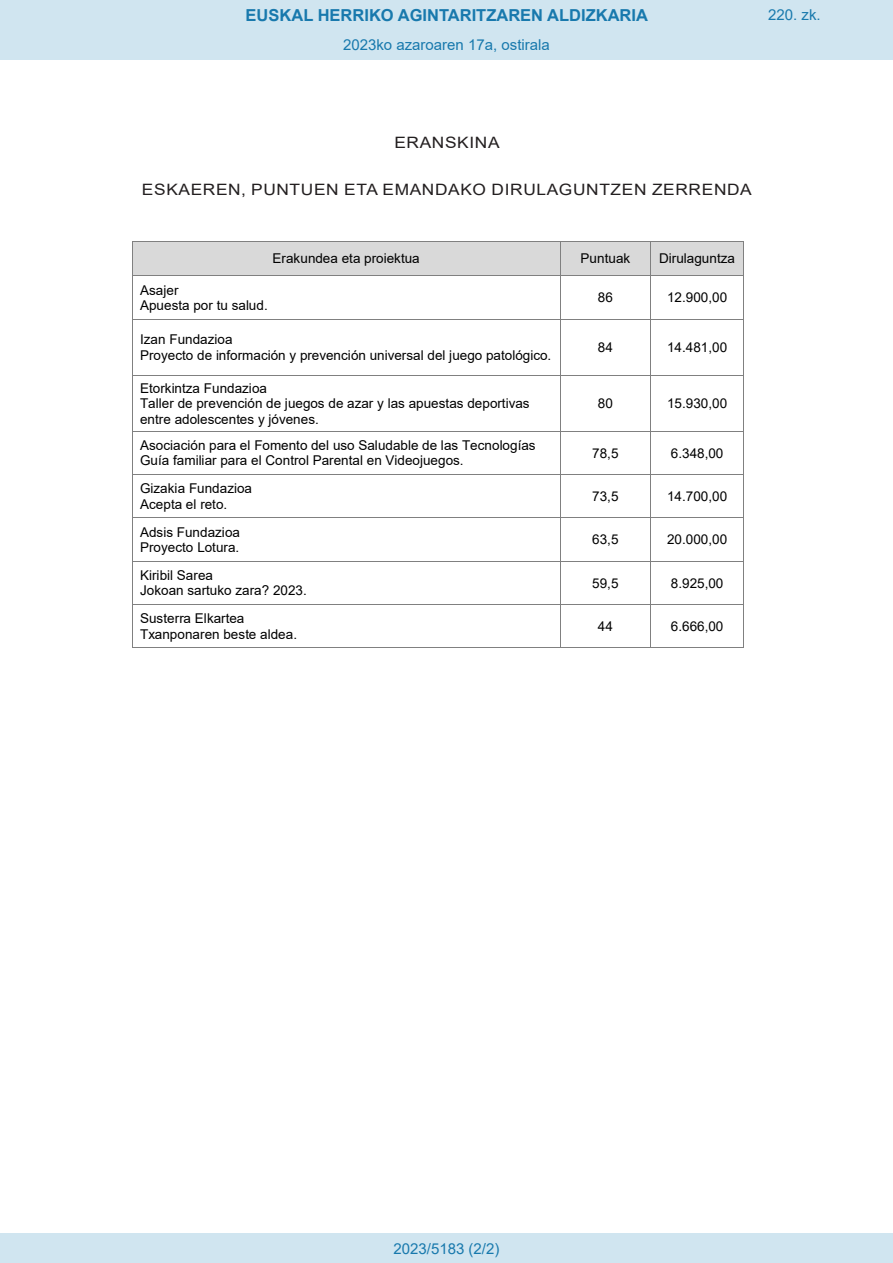
<style>
.page{position:relative;width:893px;height:1263px;background:#fff}
.page>*{position:absolute;margin:0;border:0;box-sizing:border-box;transform-origin:0 0}
.t1{font:700 16.5px "Arial";color:#1879ad}
.BOPVClave{font:15.6px "Arial";letter-spacing:.035em;color:#231f20;scale:1.11 1}
.Paginacion_Centro{font:15px "Arial";color:#1879ad}
.t2{font:13.5px/15.5px "Arial";letter-spacing:.005em;color:#000}
</style>
<div class="page">
<div style="left:0;top:0;width:893px;height:60px;background:#d0e5f0"></div>
<div style="left:0;top:1233px;width:893px;height:30px;background:#d0e5f0"></div>
<div style="left:132px;top:241px;width:428px;height:34px;background:#d9d9d9"></div>
<div style="left:561px;top:241px;width:89px;height:34px;background:#d9d9d9"></div>
<div style="left:651px;top:241px;width:92px;height:34px;background:#d9d9d9"></div>
<hr style="left:133px;top:241px;width:427px;height:1px;background:#808080">
<hr style="left:561px;top:241px;width:89px;height:1px;background:#808080">
<hr style="left:651px;top:241px;width:92px;height:1px;background:#808080">
<hr style="left:132px;top:241px;width:1px;height:34px;background:#808080">
<hr style="left:560px;top:241px;width:1px;height:34px;background:#808080">
<hr style="left:650px;top:241px;width:1px;height:34px;background:#808080">
<hr style="left:743px;top:241px;width:1px;height:34px;background:#808080">
<hr style="left:133px;top:275px;width:427px;height:1px;background:#808080">
<hr style="left:561px;top:275px;width:89px;height:1px;background:#808080">
<hr style="left:651px;top:275px;width:92px;height:1px;background:#808080">
<hr style="left:132px;top:276px;width:1px;height:43px;background:#808080">
<hr style="left:560px;top:276px;width:1px;height:43px;background:#808080">
<hr style="left:650px;top:276px;width:1px;height:43px;background:#808080">
<hr style="left:743px;top:276px;width:1px;height:43px;background:#808080">
<hr style="left:133px;top:319px;width:427px;height:1px;background:#808080">
<hr style="left:561px;top:319px;width:89px;height:1px;background:#808080">
<hr style="left:651px;top:319px;width:92px;height:1px;background:#808080">
<hr style="left:132px;top:320px;width:1px;height:55px;background:#808080">
<hr style="left:560px;top:320px;width:1px;height:55px;background:#808080">
<hr style="left:650px;top:320px;width:1px;height:55px;background:#808080">
<hr style="left:743px;top:320px;width:1px;height:55px;background:#808080">
<hr style="left:133px;top:375px;width:427px;height:1px;background:#808080">
<hr style="left:561px;top:375px;width:89px;height:1px;background:#808080">
<hr style="left:651px;top:375px;width:92px;height:1px;background:#808080">
<hr style="left:132px;top:376px;width:1px;height:55px;background:#808080">
<hr style="left:560px;top:376px;width:1px;height:55px;background:#808080">
<hr style="left:650px;top:376px;width:1px;height:55px;background:#808080">
<hr style="left:743px;top:376px;width:1px;height:55px;background:#808080">
<hr style="left:133px;top:431px;width:427px;height:1px;background:#808080">
<hr style="left:561px;top:431px;width:89px;height:1px;background:#808080">
<hr style="left:651px;top:431px;width:92px;height:1px;background:#808080">
<hr style="left:132px;top:432px;width:1px;height:42px;background:#808080">
<hr style="left:560px;top:432px;width:1px;height:42px;background:#808080">
<hr style="left:650px;top:432px;width:1px;height:42px;background:#808080">
<hr style="left:743px;top:432px;width:1px;height:42px;background:#808080">
<hr style="left:133px;top:474px;width:427px;height:1px;background:#808080">
<hr style="left:561px;top:474px;width:89px;height:1px;background:#808080">
<hr style="left:651px;top:474px;width:92px;height:1px;background:#808080">
<hr style="left:132px;top:475px;width:1px;height:42px;background:#808080">
<hr style="left:560px;top:475px;width:1px;height:42px;background:#808080">
<hr style="left:650px;top:475px;width:1px;height:42px;background:#808080">
<hr style="left:743px;top:475px;width:1px;height:42px;background:#808080">
<hr style="left:133px;top:517px;width:427px;height:1px;background:#808080">
<hr style="left:561px;top:517px;width:89px;height:1px;background:#808080">
<hr style="left:651px;top:517px;width:92px;height:1px;background:#808080">
<hr style="left:132px;top:518px;width:1px;height:43px;background:#808080">
<hr style="left:560px;top:518px;width:1px;height:43px;background:#808080">
<hr style="left:650px;top:518px;width:1px;height:43px;background:#808080">
<hr style="left:743px;top:518px;width:1px;height:43px;background:#808080">
<hr style="left:133px;top:561px;width:427px;height:1px;background:#808080">
<hr style="left:561px;top:561px;width:89px;height:1px;background:#808080">
<hr style="left:651px;top:561px;width:92px;height:1px;background:#808080">
<hr style="left:132px;top:561px;width:1px;height:43px;background:#808080">
<hr style="left:560px;top:561px;width:1px;height:43px;background:#808080">
<hr style="left:650px;top:561px;width:1px;height:43px;background:#808080">
<hr style="left:743px;top:561px;width:1px;height:43px;background:#808080">
<hr style="left:133px;top:604px;width:427px;height:1px;background:#808080">
<hr style="left:561px;top:604px;width:89px;height:1px;background:#808080">
<hr style="left:651px;top:604px;width:92px;height:1px;background:#808080">
<hr style="left:132px;top:605px;width:1px;height:42px;background:#808080">
<hr style="left:133px;top:647px;width:427px;height:1px;background:#808080">
<hr style="left:560px;top:605px;width:1px;height:42px;background:#808080">
<hr style="left:561px;top:647px;width:89px;height:1px;background:#808080">
<hr style="left:650px;top:605px;width:1px;height:42px;background:#808080">
<hr style="left:651px;top:647px;width:92px;height:1px;background:#808080">
<hr style="left:743px;top:605px;width:1px;height:42px;background:#808080">
<p class="t1" style="left:246px;top:3px;width:404px">EUSKAL HERRIKO AGINTARITZAREN ALDIZKARIA</p>
<p class="Paginacion_Centro" style="left:343px;top:35px;width:208px">2023ko azaroaren 17a, ostirala</p>
<p class="Paginacion_Centro" style="left:768px;top:5px;width:54px">220. zk.</p>
<p class="BOPVClave" style="left:394px;top:132px;width:96px">ERANSKINA</p>
<p class="BOPVClave" style="left:142px;top:178px;width:551px">ESKAEREN, PUNTUEN ETA EMANDAKO DIRULAGUNTZEN ZERRENDA</p>
<p class="t2" style="left:273px;top:251px;width:149px">Erakundea eta proiektua</p>
<p class="t2" style="left:581px;top:251px;width:51px">Puntuak</p>
<p class="t2" style="left:659px;top:251px;width:77px">Dirulaguntza</p>
<p class="t2" style="left:140px;top:282px;width:129px">Asajer<br>Apuesta por tu salud.</p>
<p class="t2" style="left:598px;top:290px;width:17px">86</p>
<p class="t2" style="left:667px;top:290px;width:62px">12.900,00</p>
<p class="t2" style="left:140px;top:332px;width:413px">Izan Fundazioa<br>Proyecto de información y prevención universal del juego patológico.</p>
<p class="t2" style="left:598px;top:339px;width:17px">84</p>
<p class="t2" style="left:667px;top:339px;width:62px">14.481,00</p>
<p class="t2" style="left:140px;top:380px;width:391px">Etorkintza Fundazioa<br>Taller de prevención de juegos de azar y las apuestas deportivas entre adolescentes y jóvenes.</p>
<p class="t2" style="left:598px;top:395px;width:17px">80</p>
<p class="t2" style="left:667px;top:395px;width:62px">15.930,00</p>
<p class="t2" style="left:140px;top:437px;width:397px">Asociación para el Fomento del uso Saludable de las Tecnologías<br>Guía familiar para el Control Parental en Videojuegos.</p>
<p class="t2" style="left:592px;top:445px;width:28px">78,5</p>
<p class="t2" style="left:671px;top:445px;width:54px">6.348,00</p>
<p class="t2" style="left:140px;top:481px;width:113px">Gizakia Fundazioa<br>Acepta el reto.</p>
<p class="t2" style="left:592px;top:488px;width:28px">73,5</p>
<p class="t2" style="left:667px;top:488px;width:62px">14.700,00</p>
<p class="t2" style="left:140px;top:524px;width:101px">Adsis Fundazioa<br>Proyecto Lotura.</p>
<p class="t2" style="left:592px;top:532px;width:28px">63,5</p>
<p class="t2" style="left:667px;top:532px;width:62px">20.000,00</p>
<p class="t2" style="left:140px;top:567px;width:168px">Kiribil Sarea<br>Jokoan sartuko zara? 2023.</p>
<p class="t2" style="left:592px;top:575px;width:28px">59,5</p>
<p class="t2" style="left:671px;top:575px;width:54px">8.925,00</p>
<p class="t2" style="left:140px;top:610px;width:159px">Susterra Elkartea<br>Txanponaren beste aldea.</p>
<p class="t2" style="left:598px;top:618px;width:17px">44</p>
<p class="t2" style="left:671px;top:618px;width:54px">6.666,00</p>
<p class="Paginacion_Centro" style="left:393px;top:1238px;width:107px">2023/5183 (2/2)</p>
</div>
